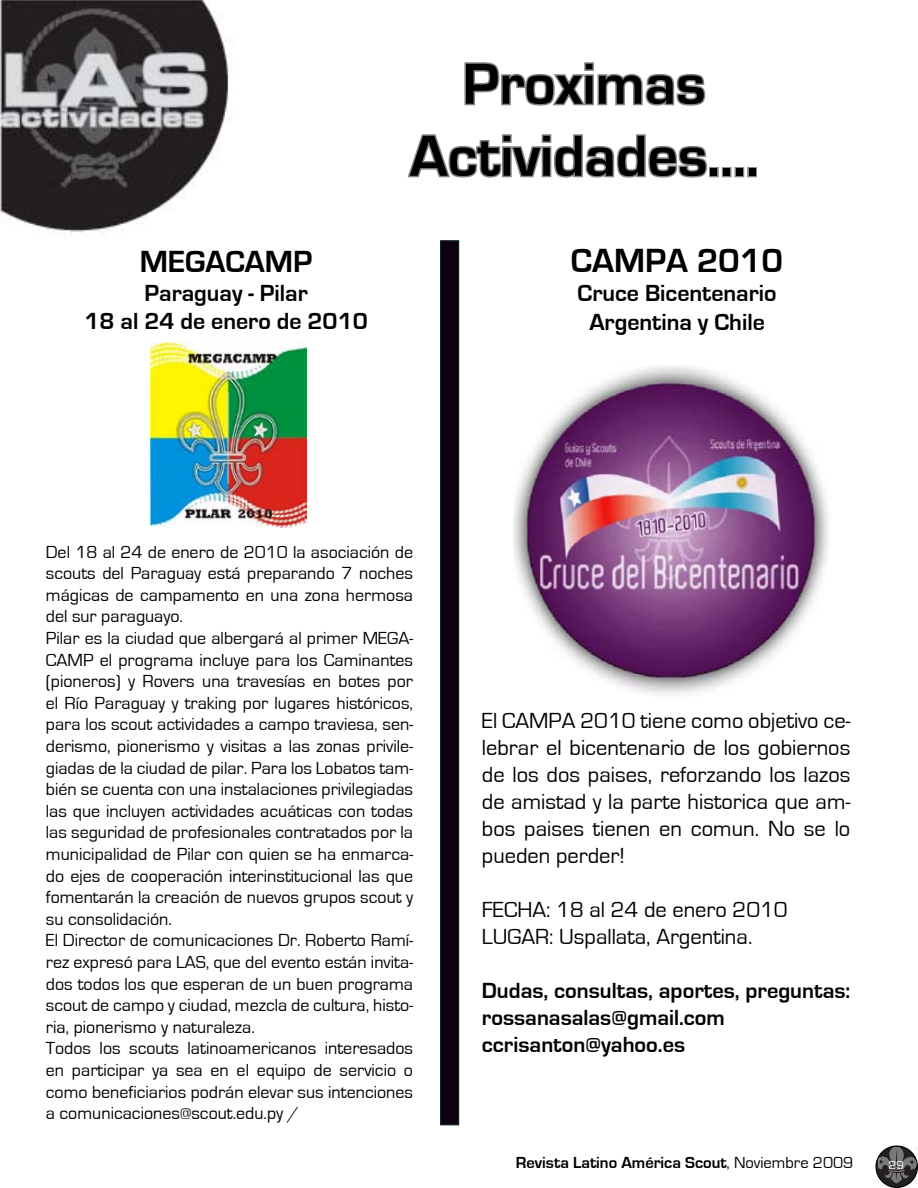
<style>
.page{position:relative;width:918px;height:1188px;background:#fff}
.page>*{position:absolute;margin:0;border:0;box-sizing:border-box;transform-origin:0 0}
.t1{font:700 60px/72px "Eurostile";color:#000;text-align:center}
.t2{font:700 34.5px "Eurostile";color:#000}
.t3{font:700 31.5px "Eurostile";color:#000}
.t4{font:700 24px/28.8px "Eurostile";color:#000;text-align:center}
.t5{font:22.5px/27px "Eurostile";color:#000;text-align:justify}
.t6{font:700 22.5px/27px "Eurostile";color:#000}
.t7{font:18px/21.6px "Eurostile";color:#000}
.t8{font:700 16.5px "Eurostile";color:#000}
.t9{font:12px "Eurostile";color:#fff;scale:1.06 1}
.s1{font-weight:400}
</style>
<div class="page">
<svg style="left:876px;top:1146px;width:41px;height:41px"></svg>
<div style="left:875px;top:1145px;width:43px;height:43px;border:1px solid #000;border-radius:50%"></div>
<img style="left:878px;top:1147px;width:40px;height:25px">
<img style="left:0;top:0;width:229px;height:233px">
<div style="left:440px;top:240px;width:19px;height:885px;background:#0f000f;border:1px solid #051f20"></div>
<svg style="left:407px;top:62px;width:301px;height:116px"></svg>
<div style="left:709px;top:167px;width:10px;height:10px;border:3px solid #828385"></div>
<div style="left:722px;top:167px;width:10px;height:10px;border:3px solid #828385"></div>
<div style="left:735px;top:167px;width:9px;height:10px;border:3px solid #828385"></div>
<div style="left:747px;top:167px;width:10px;height:10px;border:3px solid #828385"></div>
<img style="left:151px;top:342px;width:155px;height:185px">
<img style="left:514px;top:366px;width:315px;height:329px">
<h3 class="t3" style="left:140px;top:244px;width:174px">MEGACAMP</h3>
<h3 class="t4" style="left:84px;top:279px;width:285px">Paraguay - Pilar<br>18 al 24 de enero de 2010</h3>
<h1 class="t1" style="left:410px;top:49px;width:350px">Proximas<br>Actividades....</h1>
<h2 class="t2" style="left:571px;top:242px;width:214px">CAMPA 2010</h2>
<h3 class="t4" style="left:578px;top:279px;width:201px">Cruce Bicentenario<br>Argentina y Chile</h3>
<p class="t7" style="left:46px;top:541px;width:369px">Del 18 al 24 de enero de 2010 la asociación de scouts del Paraguay está preparando 7 noches mágicas de campamento en una zona hermosa del sur paraguayo.<br>Pilar es la ciudad que albergará al primer MEGA-CAMP el programa incluye para los Caminantes (pioneros) y Rovers una travesías en botes por el Río Paraguay y traking por lugares históricos, para los scout actividades a campo traviesa, sen&shy;derismo, pionerismo y visitas a las zonas privile&shy;giadas de la ciudad de pilar. Para los Lobatos tam&shy;bién se cuenta con una instalaciones privilegiadas las que incluyen actividades acuáticas con todas las seguridad de profesionales contratados por la municipalidad de Pilar con quien se ha enmarca&shy;do ejes de cooperación interinstitucional las que fomentarán la creación de nuevos grupos scout y su consolidación.<br>El Director de comunicaciones Dr. Roberto Ramí&shy;rez expresó para LAS, que del evento están invita&shy;dos todos los que esperan de un buen programa scout de campo y ciudad, mezcla de cultura, histo&shy;ria, pionerismo y naturaleza.<br>Todos los scouts latinoamericanos interesados en participar ya sea en el equipo de servicio o como beneficiarios podrán elevar sus intenciones a comunicaciones@scout.edu.py /</p>
<p class="t5" style="left:482px;top:707px;width:370px">El CAMPA 2010 tiene como objetivo ce&shy;lebrar el bicentenario de los gobiernos de los dos paises, reforzando los lazos de amistad y la parte historica que am&shy;bos paises tienen en comun. No se lo pueden perder!</p>
<p class="t5" style="left:482px;top:896px;width:307px">FECHA: 18 al 24 de enero 2010<br>LUGAR: Uspallata, Argentina.</p>
<p class="t6" style="left:482px;top:977px;width:370px">Dudas, consultas, aportes, preguntas: rossanasalas@gmail.com ccrisanton@yahoo.es</p>
<p class="t8" style="left:516px;top:1153px;width:339px">Revista Latino América Scout<span class="s1">, Noviembre 2009</span></p>
<p class="t9" style="left:888px;top:1158px;width:16px">29</p>
</div>
